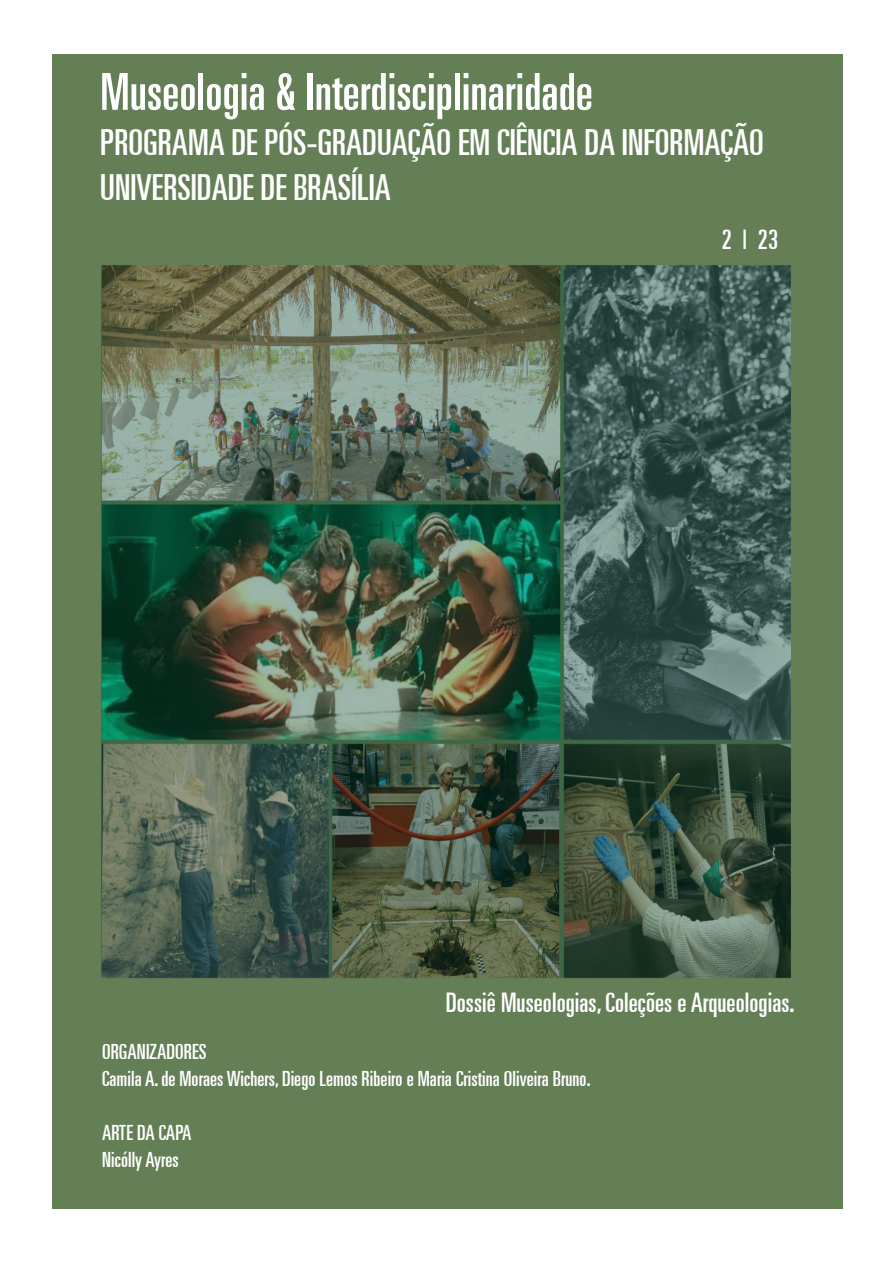
<style>
.page{position:relative;width:893px;height:1263px;background:#fff}
.page>*{position:absolute;margin:0;border:0;box-sizing:border-box;transform-origin:0 0}
.t1{font:ultra-condensed 51px "Univers LT";letter-spacing:.005em;color:#fff}
.t2{font:ultra-condensed 36px "Univers LT";color:#fff}
.t3{font:ultra-condensed 27px "Univers LT";letter-spacing:.005em;color:#fff}
.t4{font:ultra-condensed 21px "Univers LT";letter-spacing:.005em;color:#fff}
</style>
<div class="page">
<img style="left:52px;top:54px;width:791px;height:1155px">
<p class="t1" style="left:100px;top:63px;width:494px">Museologia &amp; Interdisciplinaridade</p>
<p class="t2" style="left:100px;top:122px;width:665px">PROGRAMA DE PÓS-GRADUAÇÃO EM CIÊNCIA DA INFORMAÇÃO</p>
<p class="t2" style="left:100px;top:167px;width:292px">UNIVERSIDADE DE BRASÍLIA</p>
<p class="t3" style="left:722px;top:224px;width:58px">2 | 23</p>
<p class="t3" style="left:446px;top:986px;width:350px">Dossiê Museologias, Coleções e Arqueologias.</p>
<p class="t4" style="left:102px;top:1040px;width:106px">ORGANIZADORES</p>
<p class="t4" style="left:102px;top:1067px;width:490px">Camila A. de Moraes Wichers, Diego Lemos Ribeiro e Maria Cristina Oliveira Bruno.</p>
<p class="t4" style="left:102px;top:1121px;width:91px">ARTE DA CAPA</p>
<p class="t4" style="left:102px;top:1148px;width:78px">Nicólly Ayres</p>
</div>
